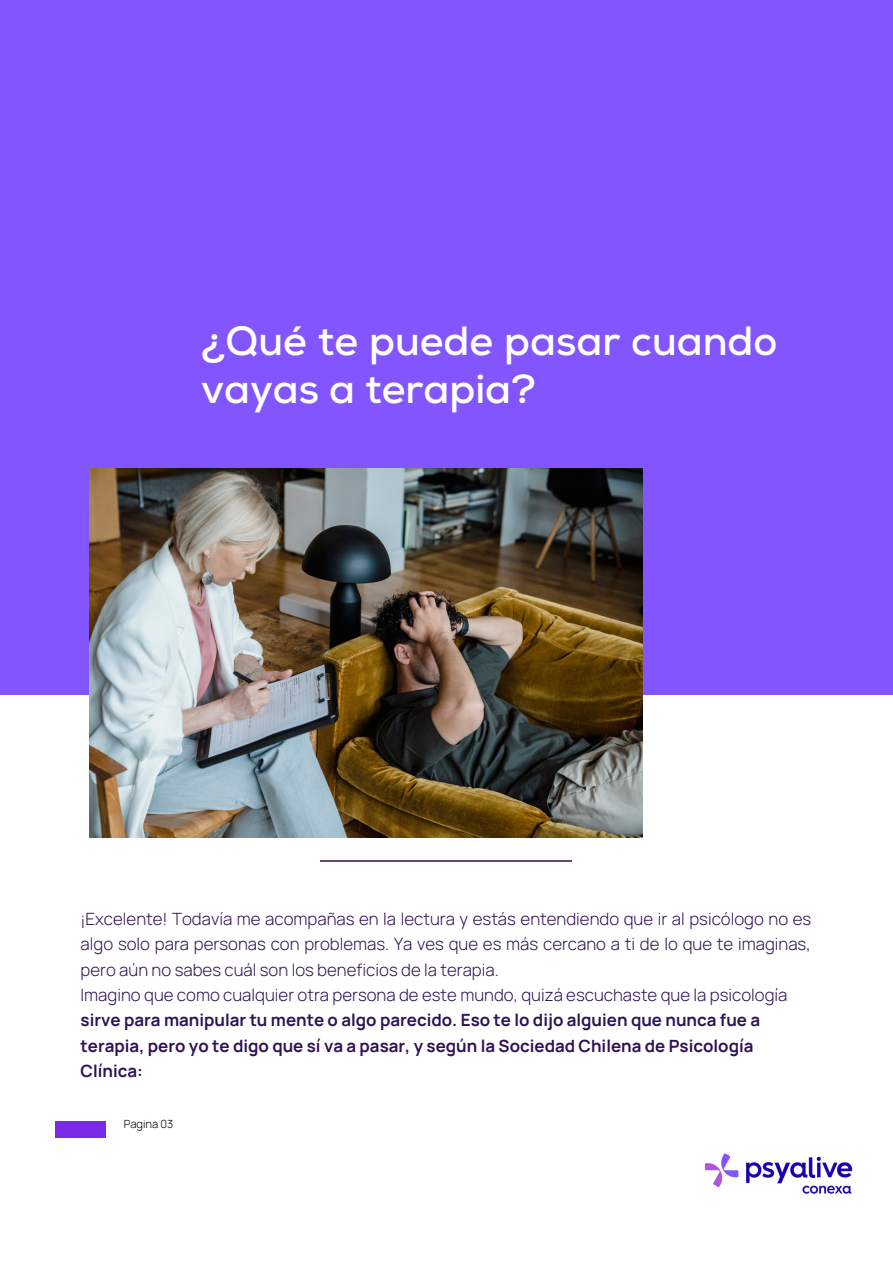
<style>
.page{position:relative;width:893px;height:1264px;background:#fff}
.page>*{position:absolute;margin:0;border:0;box-sizing:border-box;transform-origin:0 0}
.t1{font:700 40.8px/48.3px "Nexa";color:#fff}
.t2{font:300 16.8px/25.3px "Manrope";color:#2e1156}
.t3{font:700 16.8px/25.3px "Manrope";color:#2e1156}
.t4{font:300 11.25px "Manrope";color:#000}
</style>
<div class="page">
<div style="left:55px;top:1121px;width:51px;height:17px;background:#7c2ae8"></div>
<div style="left:0;top:0;width:892px;height:694px;background:#8255ff"></div>
<hr style="left:320px;top:860px;width:251px;height:1px;background:#684575">
<img style="left:89px;top:469px;width:553px;height:368px">
<img style="left:704px;top:1153px;width:149px;height:41px">
<h1 class="t1" style="left:201px;top:317px;width:578px">¿Qué te puede pasar cuando vayas a terapia?</h1>
<p class="t2" style="left:81px;top:905px;width:732px">¡Excelente! Todavía me acompañas en la lectura y estás entendiendo que ir al psicólogo no es algo solo para personas con problemas. Ya ves que es más cercano a ti de lo que te imaginas, pero aún no sabes cuál son los beneficios de la terapia.<br>Imagino que como cualquier otra persona de este mundo, quizá escuchaste que la psicología</p>
<p class="t3" style="left:81px;top:1007px;width:681px">sirve para manipular tu mente o algo parecido. Eso te lo dijo alguien que nunca fue a terapia, pero yo te digo que sí va a pasar, y según la Sociedad Chilena de Psicología<br>Clínica:</p>
<p class="t4" style="left:124px;top:1115px;width:51px">Pagina 03</p>
</div>
